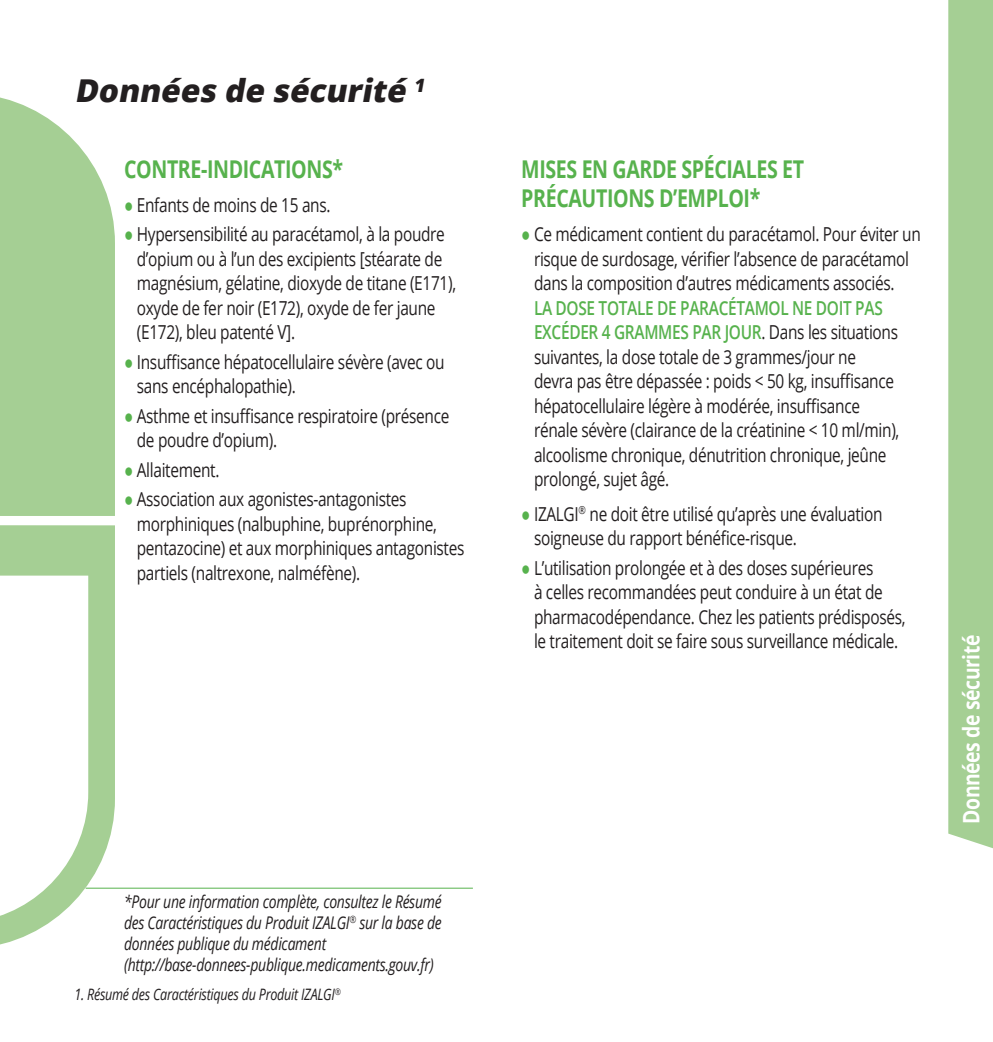
<style>
.page{position:relative;width:993px;height:1042px;background:#fff}
.page>*{position:absolute;margin:0;border:0;box-sizing:border-box;transform-origin:0 0}
.t1{font:italic 800 31.5px "Open Sans";color:#231f20}
.t2{font:700 24.5px/29.4px "Open Sans";letter-spacing:-.02em;color:#57b24d;scale:.8 1}
.t3{font:700 22.75px "Open Sans";letter-spacing:-.02em;color:#fff;scale:.85 1}
.t4{font:19.25px/24.5px "Open Sans";letter-spacing:-.02em;color:#231f20;scale:.8 1}
.t5{font:italic 17.5px/21px "Open Sans";letter-spacing:-.02em;color:#231f20;scale:.8 1}
.t6{font:italic 15.75px "Open Sans";letter-spacing:-.02em;color:#231f20;scale:.8 1}
.s1{font-family:"Palatino";color:#57b24d}
.s2{font-weight:600;color:#57b24d}
</style>
<div class="page">
<div style="left:948px;top:0;width:44px;height:848px;background:#a5cf94"></div>
<svg style="left:0;top:97px;width:115px;height:419px;background:#add39d"></svg>
<svg style="left:0;top:525px;width:115px;height:420px;fill:#a5cf94"></svg>
<svg style="left:0;top:575px;width:88px;height:347px"></svg>
<hr style="left:86px;top:888px;width:386px;height:1px;background:#57b24d">
<h1 class="t1" style="left:74px;top:67px;width:356px">Données de sécurité <sup>1</sup></h1>
<p class="t2" style="left:124px;top:153px;width:275px">CONTRE-INDICATIONS*</p>
<p class="t4" style="left:124px;top:192px;width:259px"><span class="s1">●</span> Enfants de moins de 15 ans.</p>
<p class="t4" style="left:137px;top:222px;width:400px;text-indent:-13px"><span class="s1">●</span> Hypersensibilité au paracétamol, à la poudre d’opium ou à l’un des excipients [stéarate de magnésium, gélatine, dioxyde de titane (E171), oxyde de fer noir (E172), oxyde de fer jaune (E172), bleu patenté V].</p>
<p class="t4" style="left:137px;top:349px;width:386px;text-indent:-13px"><span class="s1">●</span> Insuffisance hépatocellulaire sévère (avec ou sans encéphalopathie).</p>
<p class="t4" style="left:137px;top:403px;width:392px;text-indent:-13px"><span class="s1">●</span> Asthme et insuffisance respiratoire (présence de poudre d’opium).</p>
<p class="t4" style="left:124px;top:457px;width:121px"><span class="s1">●</span> Allaitement.</p>
<p class="t4" style="left:137px;top:486px;width:411px;text-indent:-13px"><span class="s1">●</span> Association aux agonistes-antagonistes morphiniques (nalbuphine, buprénorphine, pentazocine) et aux morphiniques antagonistes partiels (naltrexone, nalméfène).</p>
<p class="t5" style="left:124px;top:890px;width:398px">*Pour une information complète, consultez le Résumé des Caractéristiques du Produit IZALGI<sup>®</sup> sur la base de données publique du médicament (http://base-donnees-publique.medicaments.gouv.fr)</p>
<p class="t6" style="left:74px;top:983px;width:334px">1. Résumé des Caractéristiques du Produit IZALGI<sup>®</sup></p>
<p class="t2" style="left:521px;top:153px;width:355px">MISES EN GARDE SPÉCIALES ET<br>PRÉCAUTIONS D’EMPLOI*</p>
<p class="t4" style="left:534px;top:222px;width:485px;text-indent:-13px"><span class="s1">●</span> Ce médicament contient du paracétamol. Pour éviter un risque de surdosage, vérifier l’absence de paracétamol dans la composition d’autres médicaments associés.</p>
<p class="t4" style="left:534px;top:295px;width:458px"><span class="s2">LA DOSE TOTALE DE PARACÉTAMOL NE DOIT PAS EXCÉDER 4 GRAMMES PAR JOUR</span>. Dans les situations suivantes, la dose totale de 3 grammes/jour ne devra pas être dépassée : poids &lt; 50 kg, insuffisance hépatocellulaire légère à modérée, insuffisance rénale sévère (clairance de la créatinine &lt; 10 ml/min), alcoolisme chronique, dénutrition chronique, jeûne prolongé, sujet âgé.</p>
<p class="t4" style="left:534px;top:501px;width:437px;text-indent:-13px"><span class="s1">●</span> IZALGI<sup>®</sup> ne doit être utilisé qu’après une évaluation soigneuse du rapport bénéfice-risque.</p>
<p class="t4" style="left:534px;top:555px;width:466px;text-indent:-13px"><span class="s1">●</span> L’utilisation prolongée et à des doses supérieures<br>à celles recommandées peut conduire à un état de pharmacodépendance. Chez les patients prédisposés, le traitement doit se faire sous surveillance médicale.</p>
<p class="t3" style="left:954px;top:824px;width:224px;rotate:-90deg">Données de sécurité</p>
</div>
